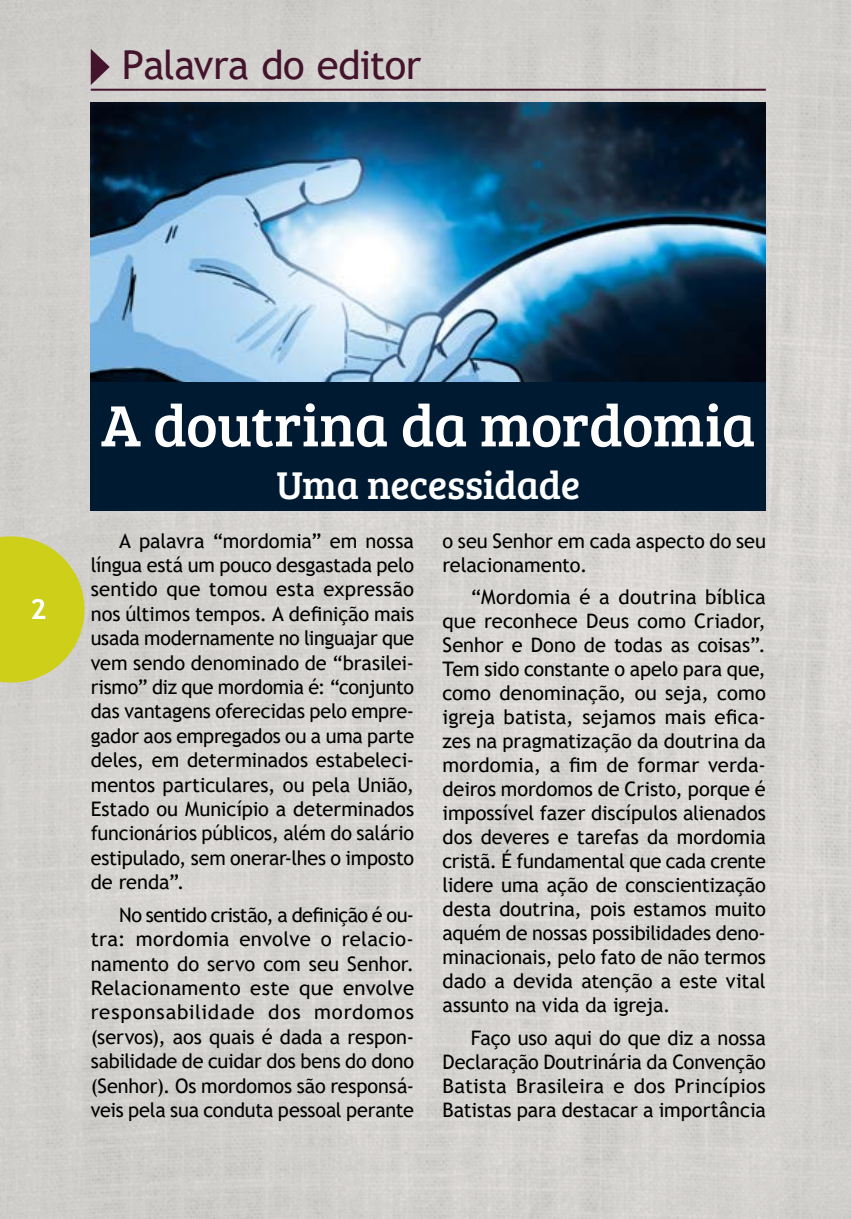
<style>
.page{position:relative;width:851px;height:1219px;background:#fff}
.page>*{position:absolute;margin:0;border:0;box-sizing:border-box;transform-origin:0 0}
.t1{font:60px "Bree Serif";letter-spacing:-.015em;color:#fff}
.t2{font:40px "Trebuchet MS";letter-spacing:-.02em;color:#43142b}
.t3{font:40px "Bree Serif";letter-spacing:-.015em;color:#fff}
.t4{font:700 28px "Trebuchet MS";color:#fff}
.t5{font:20px/24.4px "Trebuchet MS";letter-spacing:-.005em;color:#000;text-align:justify}
</style>
<div class="page">
<div style="left:0;top:0;width:850px;height:1219px;background:#d5d3d0"></div>
<img style="left:91px;top:102px;width:674px;height:280px">
<div style="left:91px;top:382px;width:674px;height:128px;background:#001a32"></div>
<hr style="left:91px;top:89px;width:674px;height:2px;background:#43142b">
<svg style="left:91px;top:49px;width:19px;height:36px"></svg>
<svg style="left:0;top:536px;width:84px;height:147px"></svg>
<h2 class="t2" style="left:122px;top:39px;width:301px">Palavra do editor</h2>
<h3 class="t4" style="left:30px;top:592px;width:18px">2</h3>
<h1 class="t1" style="left:101px;top:382px;width:655px">A doutrina da mordomia</h1>
<h2 class="t3" style="left:276px;top:456px;width:305px">Uma necessidade</h2>
<p class="t5" style="left:91px;top:528px;width:325px;text-indent:28px">A palavra “mordomia” em nossa língua está um pouco desgastada pelo sentido que tomou esta expressão nos últimos tempos. A definição mais usada modernamente no linguajar que vem sendo denominado de “brasilei&shy;rismo” diz que mordomia é: “conjunto das vantagens oferecidas pelo empre&shy;gador aos empregados ou a uma parte deles, em determinados estabeleci&shy;mentos particulares, ou pela União, Estado ou Município a determinados funcionários públicos, além do salário estipulado, sem onerar-lhes o imposto de renda”.</p>
<p class="t5" style="left:91px;top:902px;width:325px;text-indent:28px">No sentido cristão, a definição é ou&shy;tra: mordomia envolve o relacio&shy;namento do servo com seu Senhor.<br>Relacionamento este que envolve responsabilidade dos mordomos (servos), aos quais é dada a respon&shy;sabilidade de cuidar dos bens do dono (Senhor). Os mordomos são responsá&shy;veis pela sua conduta pessoal perante</p>
<p class="t5" style="left:442px;top:528px;width:325px">o seu Senhor em cada aspecto do seu relacionamento.</p>
<p class="t5" style="left:442px;top:585px;width:325px;text-indent:28px">“Mordomia é a doutrina bíblica que reconhece Deus como Criador, Senhor e Dono de todas as coisas”.<br>Tem sido constante o apelo para que, como denominação, ou seja, como igreja batista, sejamos mais efica&shy;zes na pragmatização da doutrina da mordomia, a fim de formar verda&shy;deiros mordomos de Cristo, porque é impossível fazer discípulos alienados dos deveres e tarefas da mordomia cristã. É fundamental que cada crente lidere uma ação de conscientização desta doutrina, pois estamos muito aquém de nossas possibilidades deno&shy;minacionais, pelo fato de não termos dado a devida atenção a este vital assunto na vida da igreja.</p>
<p class="t5" style="left:442px;top:1026px;width:325px;text-indent:28px">Faço uso aqui do que diz a nossa Declaração Doutrinária da Convenção Batista Brasileira e dos Princípios Batistas para destacar a importância</p>
</div>
